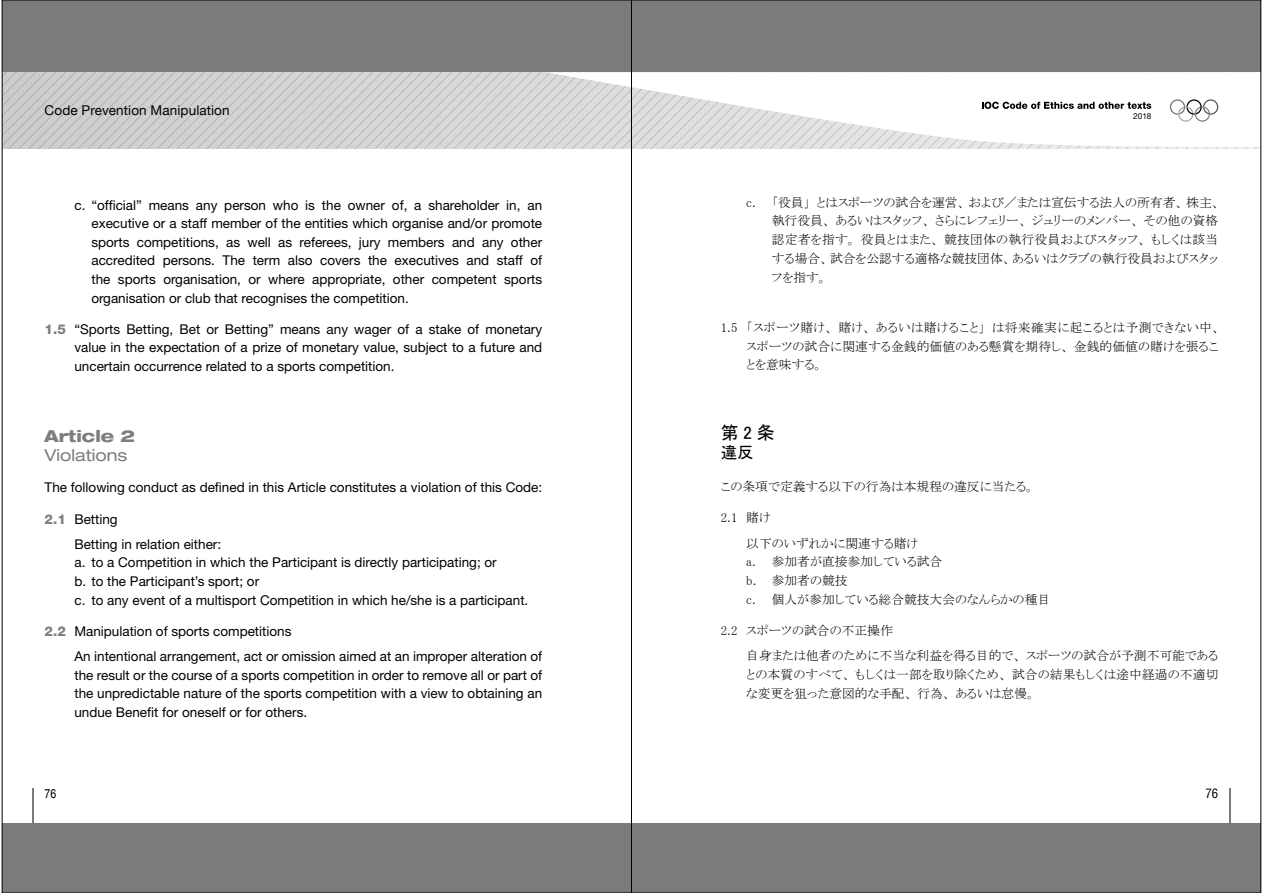
<style>
.page{position:relative;width:1263px;height:893px;background:#fff}
.page>*{position:absolute;margin:0;border:0;box-sizing:border-box;transform-origin:0 0}
.t1{font:18px "MS P Gothic";color:#000}
.t2{font:expanded 16.5px "Helvetica Neue LT Std";color:#7e7e7e}
.t3{font:800 expanded 16.5px "Helvetica Neue LT Std";color:#7e7e7e}
.t4{font:16.5px "MS P Gothic";color:#000}
.t5{font:13.5px/18.6px "Helvetica Neue LT Std";color:#000;text-align:justify}
.t6{font:13.5px "Helvetica Neue";letter-spacing:.01em;color:#000}
.t7{font:12.75px/18.8px "MS P Mincho";color:#000}
.t8{font:condensed 12.75px "Helvetica";color:#000}
.t9{font:condensed 12.75px "Helvetica";color:#000}
.t10{font:8.25px "Helvetica Neue LT Std";color:#000}
.s1{font-weight:800;color:#7e7e7e}
</style>
<div class="page">
<div style="left:2px;top:0;width:629px;height:72px;background:#7b7b7b"></div>
<div style="left:2px;top:823px;width:629px;height:70px;background:#7b7b7b"></div>
<hr style="left:33px;top:789px;width:1px;height:34px;background:#7b7b7b">
<div style="left:631px;top:0;width:630px;height:72px;background:#7b7b7b"></div>
<hr style="left:1229px;top:789px;width:1px;height:34px;background:#7b7b7b">
<div style="left:631px;top:823px;width:630px;height:70px;background:#7b7b7b"></div>
<svg style="left:2px;top:72px;width:1257px;height:77px"></svg>
<p class="t6" style="left:45px;top:103px;width:187px">Code Prevention Manipulation</p>
<p class="t5" style="left:91px;top:195px;width:452px;text-indent:-17px">c. “official” means any person who is the owner of, a shareholder in, an executive or a staff member of the entities which organise and/or promote sports competitions, as well as referees, jury members and any other accredited persons. The term also covers the executives and staff of the sports organisation, or where appropriate, other competent sports organisation or club that recognises the competition.</p>
<p class="t5" style="left:74px;top:320px;width:469px;text-indent:-30px"><span class="s1">1.5</span> “Sports Betting, Bet or Betting” means any wager of a stake of monetary value in the expectation of a prize of monetary value, subject to a future and uncertain occurrence related to a sports competition.</p>
<p class="t3" style="left:45px;top:425px;width:92px">Article 2</p>
<p class="t2" style="left:45px;top:445px;width:84px">Violations</p>
<p class="t5" style="left:45px;top:478px;width:499px">The following conduct as defined in this Article constitutes a violation of this Code:</p>
<p class="t5" style="left:74px;top:506px;width:148px;line-height:25px;text-indent:-30px"><span class="s1">2.1</span> Betting<br>Betting in relation either:</p>
<p class="t5" style="left:74px;top:553px;width:455px;text-align:left">a. to a Competition in which the Participant is directly participating; or<br>b. to the Participant’s sport; or<br>c. to any event of a multisport Competition in which he/she is a participant.</p>
<p class="t5" style="left:74px;top:618px;width:469px;line-height:25px;text-indent:-30px"><span class="s1">2.2</span> Manipulation of sports competitions<br>An intentional arrangement, act or omission aimed at an improper alteration of</p>
<p class="t5" style="left:74px;top:665px;width:469px">the result or the course of a sports competition in order to remove all or part of the unpredictable nature of the sports competition with a view to obtaining an undue Benefit for oneself or for others.</p>
<p class="t8" style="left:45px;top:786px;width:13px">76</p>
<p class="t10" style="left:1133px;top:111px;width:20px">2018</p>
<p class="t7" style="left:772px;top:193px;width:450px;text-indent:-26px">c. 「役員」とはスポーツの試合を運営、および／または宣伝する法人の所有者、株主、執行役員、あるいはスタッフ、さらにレフェリー、ジュリーのメンバー、その他の資格認定者を指す。役員とはまた、競技団体の執行役員およびスタッフ、もしくは該当する場合、試合を公認する適格な競技団体、あるいはクラブの執行役員およびスタッフを指す。</p>
<p class="t7" style="left:746px;top:318px;width:476px;text-indent:-26px">1.5 「スポーツ賭け、賭け、あるいは賭けること」は将来確実に起こるとは予測できない中、スポーツの試合に関連する金銭的価値のある懸賞を期待し、金銭的価値の賭けを張ることを意味する。</p>
<h1 class="t1" style="left:721px;top:423px;width:55px">第2条</h1>
<p class="t4" style="left:721px;top:444px;width:34px">違反</p>
<p class="t7" style="left:721px;top:477px;width:315px">この条項で定義する以下の行為は本規程の違反に当たる。</p>
<p class="t7" style="left:746px;top:505px;width:173px;line-height:25.2px;text-indent:-26px">2.1 賭け<br>以下のいずれかに関連する賭け</p>
<p class="t7" style="left:746px;top:552px;width:305px">a. 参加者が直接参加している試合<br>b. 参加者の競技<br>c. 個人が参加している総合競技大会のなんらかの種目</p>
<p class="t7" style="left:746px;top:618px;width:473px;line-height:25.2px;text-indent:-26px">2.2 スポーツの試合の不正操作<br>自身または他者のために不当な利益を得る目的で、スポーツの試合が予測不可能である</p>
<p class="t7" style="left:746px;top:665px;width:474px">との本質のすべて、もしくは一部を取り除くため、試合の結果もしくは途中経過の不適切な変更を狙った意図的な手配、行為、あるいは怠慢。</p>
<p class="t9" style="left:1205px;top:785px;width:14px">76</p>
</div>
